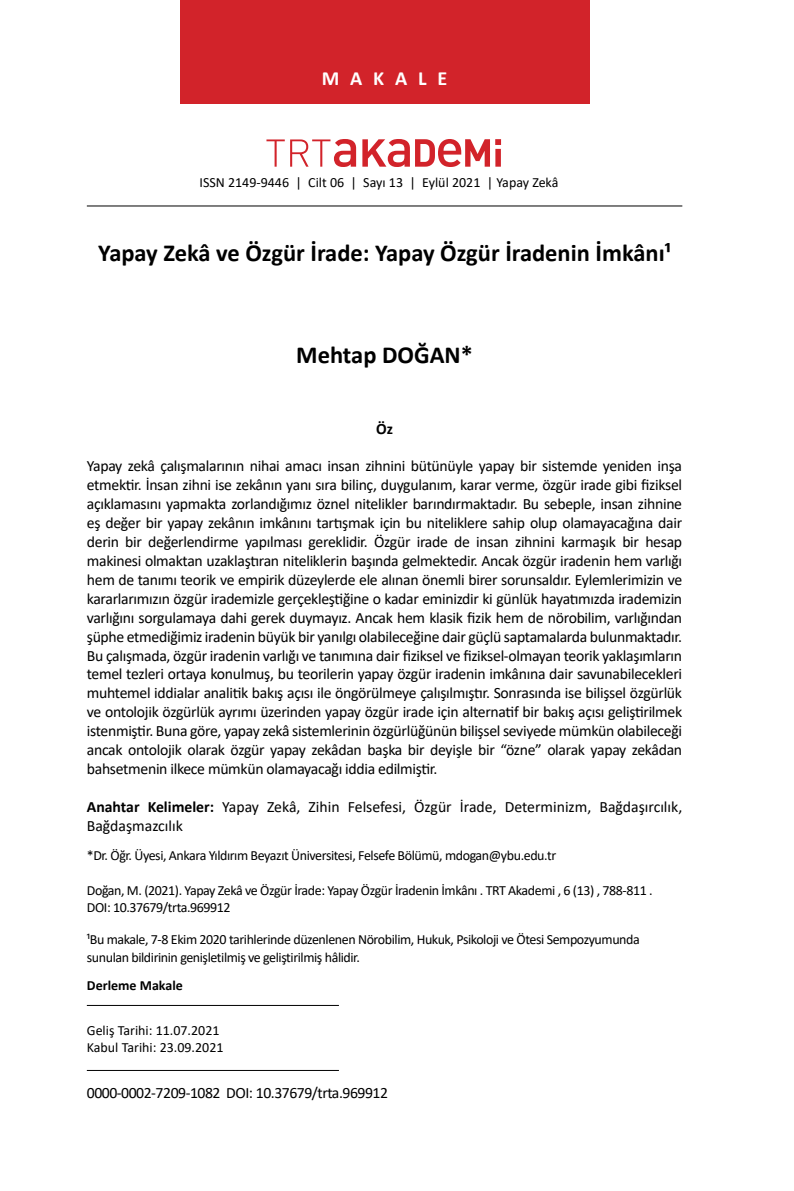
<style>
.page{position:relative;width:794px;height:1191px;background:#fff}
.page>*{position:absolute;margin:0;border:0;box-sizing:border-box;transform-origin:0 0}
.t1{font:700 24.5px "Calibri";color:#000}
.t2{font:700 20.12px "Calibri";letter-spacing:.54em;color:#fff}
.t3{font:15.75px/18.9px "Calibri";letter-spacing:-.02em;color:#000;text-align:justify}
.t4{font:15.75px/18.9px "Calibri";color:#000}
.t5{font:700 15.75px "Calibri";color:#000}
.t6{font:14px/17.5px "Calibri";letter-spacing:-.03em;color:#000}
.t7{font:14px/16.8px "Calibri";color:#000}
.t8{font:700 14px "Calibri";color:#000}
.s1{font-weight:700}
</style>
<div class="page">
<svg style="left:266px;top:139px;width:90px;height:28px"></svg>
<svg style="left:362px;top:139px;width:139px;height:28px"></svg>
<hr style="left:87px;top:205px;width:595px;height:1px;background:#000">
<hr style="left:87px;top:1070px;width:252px;height:1px;background:#000">
<hr style="left:87px;top:1005px;width:252px;height:1px;background:#000">
<div style="left:180px;top:0;width:409px;height:104px;background:#d2232a"></div>
<p class="t2" style="left:322px;top:64px;width:127px">MAKALE</p>
<p class="t7" style="left:199px;top:173px;width:360px">ISSN 2149-9446 | Cilt 06 | Sayı 13 | Eylül 2021 | Yapay Zekâ</p>
<h1 class="t1" style="left:98px;top:236px;width:574px">Yapay Zekâ ve Özgür İrade: Yapay Özgür İradenin İmkânı¹</h1>
<h1 class="t1" style="left:296px;top:337px;width:178px">Mehtap DOĞAN*</h1>
<p class="t5" style="left:376px;top:417px;width:18px">Öz</p>
<p class="t3" style="left:87px;top:456px;width:597px">Yapay zekâ çalışmalarının nihai amacı insan zihnini bütünüyle yapay bir sistemde yeniden inşa etmektir. İnsan zihni ise zekânın yanı sıra bilinç, duygulanım, karar verme, özgür irade gibi fiziksel açıklamasını yapmakta zorlandığımız öznel nitelikler barındırmaktadır. Bu sebeple, insan zihnine eş değer bir yapay zekânın imkânını tartışmak için bu niteliklere sahip olup olamayacağına dair derin bir değerlendirme yapılması gereklidir. Özgür irade de insan zihnini karmaşık bir hesap makinesi olmaktan uzaklaştıran niteliklerin başında gelmektedir. Ancak özgür iradenin hem varlığı hem de tanımı teorik ve empirik düzeylerde ele alınan önemli birer sorunsaldır. Eylemlerimizin ve kararlarımızın özgür irademizle gerçekleştiğine o kadar eminizdir ki günlük hayatımızda irademizin varlığını sorgulamaya dahi gerek duymayız. Ancak hem klasik fizik hem de nörobilim, varlığından şüphe etmediğimiz iradenin büyük bir yanılgı olabileceğine dair güçlü saptamalarda bulunmaktadır.<br>Bu çalışmada, özgür iradenin varlığı ve tanımına dair fiziksel ve fiziksel-olmayan teorik yaklaşımların temel tezleri ortaya konulmuş, bu teorilerin yapay özgür iradenin imkânına dair savunabilecekleri muhtemel iddialar analitik bakış açısı ile öngörülmeye çalışılmıştır. Sonrasında ise bilişsel özgürlük ve ontolojik özgürlük ayrımı üzerinden yapay özgür irade için alternatif bir bakış açısı geliştirilmek istenmiştir. Buna göre, yapay zekâ sistemlerinin özgürlüğünün bilişsel seviyede mümkün olabileceği ancak ontolojik olarak özgür yapay zekâdan başka bir deyişle bir “özne” olarak yapay zekâdan bahsetmenin ilkece mümkün olamayacağı iddia edilmiştir.</p>
<p class="t4" style="left:87px;top:796px;width:597px"><span class="s1">Anahtar Kelimeler:</span> Yapay Zekâ, Zihin Felsefesi, Özgür İrade, Determinizm, Bağdaşırcılık,<br>Bağdaşmazcılık</p>
<p class="t6" style="left:87px;top:846px;width:471px">*Dr. Öğr. Üyesi, Ankara Yıldırım Beyazıt Üniversitesi, Felsefe Bölümü, mdogan@ybu.edu.tr</p>
<p class="t6" style="left:87px;top:881px;width:567px">Doğan, M. (2021). Yapay Zekâ ve Özgür İrade: Yapay Özgür İradenin İmkânı . TRT Akademi , 6 (13) , 788-811 .<br>DOI: 10.37679/trta.969912</p>
<p class="t6" style="left:87px;top:930px;width:554px">¹Bu makale, 7-8 Ekim 2020 tarihlerinde düzenlenen Nörobilim, Hukuk, Psikoloji ve Ötesi Sempozyumunda sunulan bildirinin genişletilmiş ve geliştirilmiş hâlidir.</p>
<p class="t8" style="left:87px;top:975px;width:98px">Derleme Makale</p>
<p class="t7" style="left:87px;top:1021px;width:138px">Geliş Tarihi: 11.07.2021<br>Kabul Tarihi: 23.09.2021</p>
<p class="t3" style="left:87px;top:1082px;width:303px">0000-0002-7209-1082 DOI: 10.37679/trta.969912</p>
</div>
